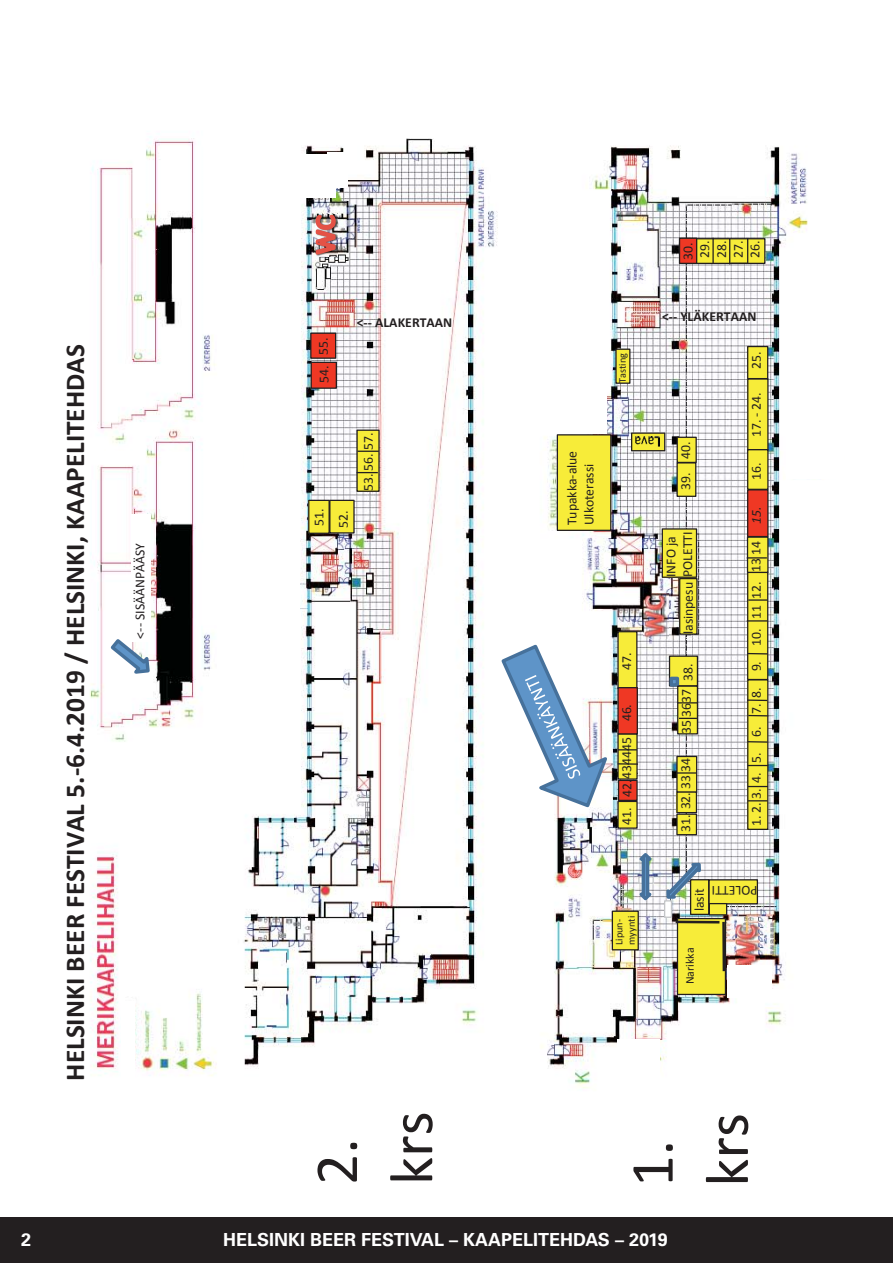
<style>
.page{position:relative;width:893px;height:1263px;background:#fff}
.page>*{position:absolute;margin:0;border:0;box-sizing:border-box;transform-origin:0 0}
.t1{font:61.65px/75.2px "Calibri";color:#231f20}
.t2{font:700 27.3px "Calibri";color:#231f20}
.t3{font:700 18px "Univers LT Std";color:#fff}
.t4{font:13.8px/16.8px "Calibri";color:#231f20;text-align:justify}
.t5{font:700 13.8px "Calibri";color:#231f20}
.t6{font:italic 13.8px "Calibri";color:#231f20}
.t7{font:11.85px "Calibri";letter-spacing:-.005em;color:#231f20}
.t8{font:10.2px/12.5px "Calibri";letter-spacing:-.005em;color:#231f20}
.s1{font-style:normal}
</style>
<div class="page">
<div style="left:0;top:1218px;width:893px;height:45px;background:#231f20"></div>
<img style="left:90px;top:138px;width:718px;height:950px">
<div style="left:680px;top:579px;width:17px;height:55px;background:#f7ec39"></div>
<div style="left:679px;top:578px;width:19px;height:57px;border:1px solid #231f20"></div>
<div style="left:662px;top:529px;width:34px;height:48px;background:#f7ec39"></div>
<div style="left:662px;top:528px;width:35px;height:50px;border:1px solid #231f20"></div>
<div style="left:677px;top:918px;width:48px;height:76px;background:#f7ec39"></div>
<div style="left:677px;top:918px;width:49px;height:77px;border:1px solid #231f20"></div>
<div style="left:330px;top:500px;width:24px;height:33px;background:#f7ec39"></div>
<div style="left:329px;top:500px;width:26px;height:34px;border:1px solid #231f20"></div>
<div style="left:311px;top:362px;width:25px;height:26px;background:#ef3824"></div>
<div style="left:310px;top:362px;width:27px;height:27px;border:1px solid #231f20"></div>
<div style="left:612px;top:911px;width:26px;height:39px;background:#f7ec39"></div>
<div style="left:612px;top:910px;width:27px;height:40px;border:1px solid #231f20"></div>
<div style="left:618px;top:632px;width:19px;height:56px;background:#f7ec39"></div>
<div style="left:617px;top:631px;width:20px;height:58px;border:1px solid #231f20"></div>
<div style="left:696px;top:239px;width:69px;height:24px;background:#f7ec39"></div>
<div style="left:695px;top:238px;width:70px;height:26px;border:1px solid #231f20"></div>
<div style="left:557px;top:435px;width:54px;height:95px;background:#f7ec39"></div>
<div style="left:557px;top:434px;width:54px;height:97px;border:1px solid #231f20"></div>
<div style="left:121px;top:1001px;width:13px;height:78px;background:#fff"></div>
<div style="left:748px;top:572px;width:20px;height:107px;background:#f7ec39"></div>
<div style="left:747px;top:572px;width:21px;height:108px;border:1px solid #231f20"></div>
<svg style="left:747px;top:620px;width:20px;height:1px"></svg>
<svg style="left:748px;top:599px;width:19px;height:2px"></svg>
<div style="left:309px;top:500px;width:20px;height:33px;background:#f7ec39"></div>
<div style="left:308px;top:500px;width:22px;height:34px;border:1px solid #231f20"></div>
<div style="left:311px;top:333px;width:25px;height:25px;background:#ef3824"></div>
<div style="left:310px;top:333px;width:26px;height:26px;border:1px solid #231f20"></div>
<img style="left:337px;top:214px;width:1px;height:42px">
<svg style="left:314px;top:213px;width:23px;height:43px"></svg>
<img style="left:643px;top:594px;width:25px;height:45px">
<img style="left:735px;top:923px;width:25px;height:42px">
<div style="left:677px;top:463px;width:19px;height:33px;background:#f7ec39"></div>
<div style="left:676px;top:462px;width:20px;height:35px;border:1px solid #231f20"></div>
<svg style="left:631px;top:432px;width:34px;height:19px"></svg>
<img style="left:635px;top:437px;width:24px;height:10px">
<div style="left:617px;top:1039px;width:43px;height:50px;background:#fff"></div>
<svg style="left:499px;top:642px;width:112px;height:168px"></svg>
<svg style="left:108px;top:636px;width:44px;height:40px"></svg>
<div style="left:131px;top:514px;width:20px;height:128px;background:#fff"></div>
<div style="left:245px;top:381px;width:47px;height:109px;background:#fff"></div>
<div style="left:266px;top:168px;width:33px;height:495px;background:#fff"></div>
<div style="left:283px;top:155px;width:53px;height:43px;background:#fff"></div>
<div style="left:327px;top:152px;width:21px;height:35px;background:#fff"></div>
<div style="left:664px;top:900px;width:8px;height:18px;border:1px solid #c4c6c8"></div>
<svg style="left:633px;top:850px;width:25px;height:53px"></svg>
<div style="left:728px;top:965px;width:44px;height:33px;background:#fff"></div>
<div style="left:566px;top:386px;width:41px;height:48px;background:#fff"></div>
<hr style="left:676px;top:920px;width:43px;height:3px;background:#231f20">
<hr style="left:722px;top:922px;width:3px;height:49px;background:#231f20">
<div style="left:747px;top:537px;width:21px;height:35px;background:#f7ec39"></div>
<div style="left:747px;top:536px;width:22px;height:37px;border:1px solid #231f20"></div>
<svg style="left:747px;top:557px;width:20px;height:1px"></svg>
<div style="left:748px;top:379px;width:20px;height:71px;background:#f7ec39"></div>
<div style="left:747px;top:378px;width:22px;height:72px;border:1px solid #231f20"></div>
<svg style="left:664px;top:652px;width:105px;height:264px"></svg>
<div style="left:748px;top:346px;width:20px;height:33px;background:#f7ec39"></div>
<div style="left:747px;top:346px;width:21px;height:33px;border:1px solid #231f20"></div>
<div style="left:618px;top:734px;width:19px;height:45px;background:#f7ec39"></div>
<div style="left:617px;top:733px;width:21px;height:47px;border:1px solid #231f20"></div>
<div style="left:679px;top:238px;width:18px;height:25px;background:#ef3824"></div>
<div style="left:679px;top:238px;width:18px;height:26px;border:1px solid #231f20"></div>
<div style="left:357px;top:430px;width:22px;height:61px;background:#f7ec39"></div>
<div style="left:356px;top:430px;width:24px;height:62px;border:1px solid #231f20"></div>
<hr style="left:712px;top:238px;width:2px;height:25px;background:#231f20">
<div style="left:677px;top:437px;width:19px;height:25px;background:#f7ec39"></div>
<div style="left:677px;top:437px;width:20px;height:26px;border:1px solid #231f20"></div>
<div style="left:748px;top:490px;width:20px;height:46px;background:#ef3824"></div>
<div style="left:747px;top:489px;width:22px;height:48px;border:1px solid #231f20"></div>
<div style="left:748px;top:450px;width:20px;height:39px;background:#f7ec39"></div>
<div style="left:747px;top:449px;width:22px;height:41px;border:1px solid #231f20"></div>
<div style="left:618px;top:688px;width:19px;height:46px;background:#ef3824"></div>
<div style="left:617px;top:687px;width:21px;height:47px;border:1px solid #231f20"></div>
<hr style="left:617px;top:763px;width:21px;height:2px;background:#231f20">
<div style="left:787px;top:310px;width:57px;height:169px;background:#fff"></div>
<div style="left:618px;top:801px;width:19px;height:27px;background:#f7ec39"></div>
<div style="left:617px;top:801px;width:21px;height:28px;border:1px solid #231f20"></div>
<div style="left:619px;top:780px;width:18px;height:20px;background:#ef3824"></div>
<div style="left:618px;top:780px;width:20px;height:21px;border:1px solid #231f20"></div>
<div style="left:677px;top:792px;width:19px;height:21px;background:#f7ec39"></div>
<div style="left:676px;top:791px;width:21px;height:22px;border:1px solid #231f20"></div>
<hr style="left:676px;top:772px;width:20px;height:2px;background:#231f20">
<svg style="left:618px;top:749px;width:19px;height:1px"></svg>
<div style="left:616px;top:349px;width:14px;height:34px;background:#f7ec39"></div>
<div style="left:615px;top:349px;width:15px;height:35px;border:1px solid #231f20"></div>
<svg style="left:729px;top:238px;width:19px;height:26px"></svg>
<svg style="left:357px;top:472px;width:21px;height:1px"></svg>
<svg style="left:358px;top:451px;width:21px;height:1px"></svg>
<h2 class="t2" style="left:64px;top:1080px;width:738px;rotate:-90deg">HELSINKI BEER FESTIVAL 5.-6.4.2019 / HELSINKI, KAAPELITEHDAS</h2>
<p class="t4" style="left:133px;top:638px;width:97px;rotate:-90deg">&lt;-- SISÄÄNPÄÄSY</p>
<p class="t4" style="left:697px;top:258px;width:19px;rotate:-90deg">29.<br>28.<br>27.<br>26.</p>
<p class="t4" style="left:681px;top:260px;width:19px;rotate:-90deg">30.</p>
<p class="t4" style="left:316px;top:355px;width:19px;rotate:-90deg">55.</p>
<p class="t4" style="left:317px;top:383px;width:19px;rotate:-90deg">54.</p>
<p class="t4" style="left:312px;top:525px;width:19px;rotate:-90deg">51.</p>
<p class="t5" style="left:357px;top:316px;width:97px">&lt;-- ALAKERTAAN</p>
<p class="t5" style="left:662px;top:310px;width:96px">&lt;-- YLÄKERTAAN</p>
<p class="t8" style="left:617px;top:383px;width:31px;rotate:-90deg">Tasting</p>
<p class="t4" style="left:336px;top:528px;width:19px;rotate:-90deg">52.</p>
<p class="t4" style="left:361px;top:491px;width:60px;rotate:-90deg">53. 56. 57.</p>
<p class="t4" style="left:678px;top:459px;width:19px;rotate:-90deg">40.</p>
<p class="t4" style="left:565px;top:525px;width:76px;rotate:-90deg">Tupakka-alue<br>Ulkoterassi</p>
<p class="t4" style="left:678px;top:490px;width:19px;rotate:-90deg">39.</p>
<p class="t4" style="left:619px;top:670px;width:19px;rotate:-90deg">47.</p>
<p class="t4" style="left:619px;top:721px;width:19px;rotate:-90deg">46.</p>
<p class="t4" style="left:619px;top:825px;width:89px;rotate:-90deg">41. 42.434445</p>
<p class="t4" style="left:681px;top:634px;width:104px;rotate:-90deg">lasinpesu POLETTI</p>
<p class="t4" style="left:664px;top:577px;width:42px;rotate:-90deg">INFO ja</p>
<p class="t4" style="left:680px;top:681px;width:19px;rotate:-90deg">38.</p>
<p class="t4" style="left:679px;top:734px;width:46px;rotate:-90deg">35 3637</p>
<p class="t4" style="left:678px;top:831px;width:75px;rotate:-90deg">31. 32. 33 34</p>
<p class="t4" style="left:749px;top:369px;width:19px;rotate:-90deg">25.</p>
<p class="t4" style="left:749px;top:437px;width:47px;rotate:-90deg">17. - 24.</p>
<p class="t6" style="left:750px;top:524px;width:63px;rotate:-90deg">15. <span class="s1">16.</span></p>
<p class="t4" style="left:749px;top:572px;width:33px;rotate:-90deg">13 14</p>
<p class="t4" style="left:749px;top:671px;width:91px;rotate:-90deg">9. 10. 11 12.</p>
<p class="t4" style="left:749px;top:826px;width:140px;rotate:-90deg">1. 2. 3. 4. 5. 6. 7. 8.</p>
<p class="t8" style="left:614px;top:945px;width:30px;rotate:-90deg">Lipun&shy;myynti</p>
<p class="t4" style="left:692px;top:911px;width:24px;rotate:-90deg">lasit</p>
<p class="t4" style="left:758px;top:898px;width:47px;rotate:-180deg">POLETTI</p>
<p class="t7" style="left:685px;top:984px;width:38px;rotate:-90deg">Narikka</p>
<h1 class="t1" style="left:304px;top:1185px;width:75px;rotate:-90deg">2. krs</h1>
<h1 class="t1" style="left:620px;top:1187px;width:75px;rotate:-90deg">1. krs</h1>
<h3 class="t3" style="left:21px;top:1231px;width:12px">2</h3>
<h3 class="t3" style="left:223px;top:1231px;width:446px">HELSINKI BEER FESTIVAL – KAAPELITEHDAS – 2019</h3>
</div>
